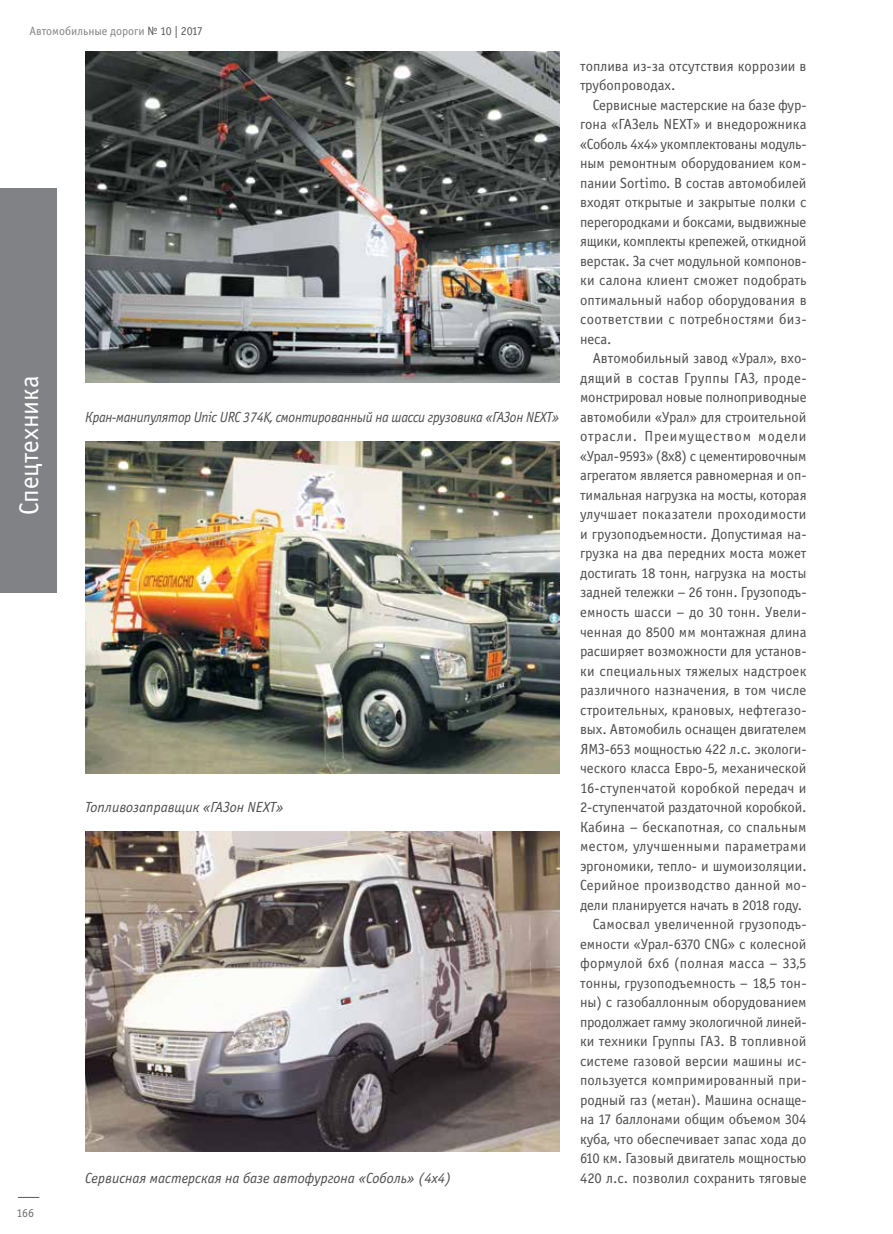
<style>
.page{position:relative;width:893px;height:1234px;background:#fff}
.page>*{position:absolute;margin:0;border:0;box-sizing:border-box;transform-origin:0 0}
.t1{font:27px "Officina Sans Book C";color:#fff}
.t2{font:14.7px/19.5px "Officina Sans Book C";letter-spacing:-.005em;color:#4d4d4f}
.t3{font:14.7px "Officina Sans Book C";letter-spacing:.015em;color:#4d4d4f}
.t4{font:italic 14.7px "Officina Sans Book C";letter-spacing:-.005em;color:#4d4d4f}
.t5{font:italic 14.7px "Officina Sans Book C";letter-spacing:-.005em;color:#4d4d4f;scale:.95 1}
.t6{font:14.7px "Officina Sans Book C";letter-spacing:.025em;color:#4d4d4f}
.t7{font:14.7px "Officina Sans Book C";letter-spacing:.02em;color:#4d4d4f}
.t8{font:14.7px "Officina Sans Book C";letter-spacing:.055em;color:#4d4d4f}
.t9{font:12px "Officina Sans Book C";color:#808285}
.t10{font:12px "Officina Sans Book C";color:#6d6e71}
.s1{color:#58595b}
</style>
<div class="page">
<svg style="left:19px;top:1196px;width:20px;height:1px"></svg>
<div style="left:0;top:188px;width:56px;height:404px;background:#808285"></div>
<img style="left:85px;top:51px;width:475px;height:332px">
<img style="left:85px;top:441px;width:475px;height:332px">
<img style="left:85px;top:831px;width:475px;height:320px">
<p class="t9" style="left:29px;top:24px;width:175px">Автомобильные дороги <span class="s1">№ 10 | 2017</span></p>
<h1 class="t1" style="left:14px;top:515px;width:141px;rotate:-90deg">Спецтехника</h1>
<p class="t5" style="left:85px;top:409px;width:501px">Кран-манипулятор Unic URC 374K, смонтированный на шасси грузовика «ГАЗон NEXT»</p>
<p class="t4" style="left:85px;top:799px;width:200px">Топливозаправщик «ГАЗон NEXT»</p>
<p class="t10" style="left:16px;top:1206px;width:19px">166</p>
<p class="t4" style="left:85px;top:1169px;width:368px">Сервисная мастерская на базе автофургона «Соболь» (4х4)</p>
<p class="t2" style="left:580px;top:56px;width:228px">топлива из-за отсутствия коррозии в трубопроводах.</p>
<p class="t2" style="left:580px;top:95px;width:228px;text-align:justify;text-indent:13px">Сервисные мастерские на базе фур&shy;гона «ГАЗель NEXT» и внедорожника «Соболь 4х4» укомплектованы модуль&shy;ным ремонтным оборудованием ком&shy;пании Sortimo. В состав автомобилей входят открытые и закрытые полки с перегородками и боксами, выдвижные ящики, комплекты крепежей, откидной верстак. За счет модульной компонов&shy;ки салона клиент сможет подобрать оптимальный набор оборудования в соответствии с потребностями биз&shy;неса.</p>
<p class="t2" style="left:593px;top:349px;width:215px">Автомобильный завод «Урал», вхо-</p>
<p class="t6" style="left:580px;top:370px;width:228px">дящий в состав Группы ГАЗ, проде-</p>
<p class="t2" style="left:580px;top:388px;width:228px">монстрировал новые полноприводные</p>
<p class="t2" style="left:580px;top:407px;width:228px">автомобили «Урал» для строительной</p>
<p class="t8" style="left:580px;top:428px;width:228px">отрасли. Преимуществом модели</p>
<p class="t2" style="left:580px;top:446px;width:228px">«Урал-9593» (8х8) с цементировочным</p>
<p class="t2" style="left:580px;top:466px;width:228px">агрегатом является равномерная и оп-</p>
<p class="t2" style="left:580px;top:485px;width:228px">тимальная нагрузка на мосты, которая</p>
<p class="t7" style="left:580px;top:506px;width:228px">улучшает показатели проходимости</p>
<p class="t2" style="left:580px;top:524px;width:228px">и грузоподъемности. допустимая на-</p>
<p class="t2" style="left:580px;top:544px;width:228px">грузка на два передних моста может</p>
<p class="t2" style="left:580px;top:563px;width:228px">достигать 18 тонн, нагрузка на мосты</p>
<p class="t2" style="left:580px;top:583px;width:228px">задней тележки – 26 тонн. Грузоподъ-</p>
<p class="t2" style="left:580px;top:602px;width:228px">емность шасси – до 30 тонн. Увели-</p>
<p class="t2" style="left:580px;top:622px;width:228px">ченная до 8500 мм монтажная длина</p>
<p class="t2" style="left:580px;top:641px;width:228px">расширяет возможности для установ-</p>
<p class="t3" style="left:580px;top:662px;width:228px">ки специальных тяжелых надстроек</p>
<p class="t2" style="left:580px;top:680px;width:228px">различного назначения, в том числе</p>
<p class="t2" style="left:580px;top:700px;width:228px">строительных, крановых, нефтегазо-</p>
<p class="t2" style="left:580px;top:719px;width:228px">вых. Автомобиль оснащен двигателем</p>
<p class="t2" style="left:580px;top:739px;width:228px">ЯМЗ-653 мощностью 422 л.с. экологи-</p>
<p class="t2" style="left:580px;top:758px;width:228px">ческого класса Евро-5, механической</p>
<p class="t2" style="left:580px;top:778px;width:228px">16-ступенчатой коробкой передач и</p>
<p class="t2" style="left:580px;top:797px;width:228px">2-ступенчатой раздаточной коробкой.</p>
<p class="t2" style="left:580px;top:817px;width:228px">Кабина – бескапотная, со спальным</p>
<p class="t6" style="left:580px;top:838px;width:228px">местом, улучшенными параметрами</p>
<p class="t2" style="left:580px;top:856px;width:228px">эргономики, тепло- и шумоизоляции.</p>
<p class="t3" style="left:580px;top:877px;width:228px">Серийное производство данной мо-</p>
<p class="t2" style="left:580px;top:895px;width:224px">дели планируется начать в 2018 году.</p>
<p class="t2" style="left:593px;top:914px;width:215px">Самосвал увеличенной грузоподъ-</p>
<p class="t2" style="left:580px;top:934px;width:228px">емности «Урал-6370 CNG» с колесной</p>
<p class="t3" style="left:580px;top:955px;width:228px">формулой 6х6 (полная масса – 33,5</p>
<p class="t2" style="left:580px;top:973px;width:228px">тонны, грузоподъемность – 18,5 тон-</p>
<p class="t2" style="left:580px;top:992px;width:228px">ны) с газобаллонным оборудованием</p>
<p class="t2" style="left:580px;top:1012px;width:228px">продолжает гамму экологичной линей-</p>
<p class="t2" style="left:580px;top:1031px;width:228px">ки техники Группы ГАЗ. В топливной</p>
<p class="t2" style="left:580px;top:1051px;width:228px">системе газовой версии машины ис-</p>
<p class="t2" style="left:580px;top:1070px;width:228px">пользуется компримированный при-</p>
<p class="t2" style="left:580px;top:1090px;width:228px">родный газ (метан). Машина оснаще-</p>
<p class="t2" style="left:580px;top:1109px;width:228px">на 17 баллонами общим объемом 304</p>
<p class="t2" style="left:580px;top:1129px;width:228px">куба, что обеспечивает запас хода до</p>
<p class="t2" style="left:580px;top:1148px;width:228px">610 км. Газовый двигатель мощностью</p>
<p class="t2" style="left:580px;top:1168px;width:228px">420 л.с. позволил сохранить тяговые</p>
</div>
